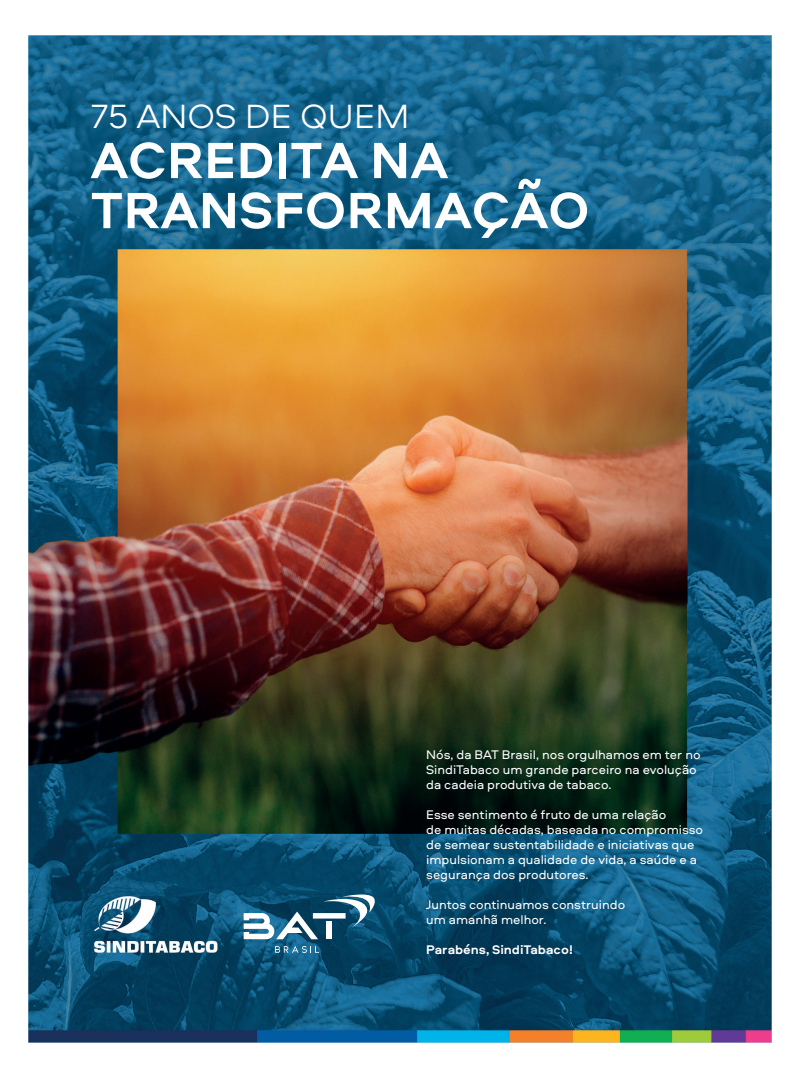
<style>
.page{position:relative;width:800px;height:1078px;background:#fff}
.page>*{position:absolute;margin:0;border:0;box-sizing:border-box;transform-origin:0 0}
.t1{font:700 53px/50px "Aeroport";letter-spacing:.01em;color:#fff}
.t2{font:300 35px "Aeroport";letter-spacing:.01em;color:#fff}
.t3{font:13px/15px "Aeroport";color:#fff}
.t4{font:700 13px "Aeroport";color:#fff}
</style>
<div class="page">
<img style="left:28px;top:35px;width:743px;height:1007px">
<svg style="left:243px;top:894px;width:132px;height:45px"></svg>
<svg style="left:275px;top:945px;width:44px;height:7px"></svg>
<img style="left:90px;top:889px;width:131px;height:70px">
<p class="t2" style="left:90px;top:95px;width:320px">75 ANOS DE QUEM</p>
<p class="t1" style="left:91px;top:135px;width:500px">ACREDITA NA<br>TRANSFORMAÇÃO</p>
<p class="t3" style="left:426px;top:748px;width:276px">Nós, da BAT Brasil, nos orgulhamos em ter no<br>SindiTabaco um grande parceiro na evolução da cadeia produtiva de tabaco.</p>
<p class="t3" style="left:426px;top:808px;width:278px">Esse sentimento é fruto de uma relação<br>de muitas décadas, baseada no compromisso de semear sustentabilidade e iniciativas que impulsionam a qualidade de vida, a saúde e a segurança dos produtores.</p>
<p class="t3" style="left:426px;top:898px;width:200px">Juntos continuamos construindo um amanhã melhor.</p>
<p class="t4" style="left:426px;top:942px;width:149px">Parabéns, SindiTabaco!</p>
</div>
